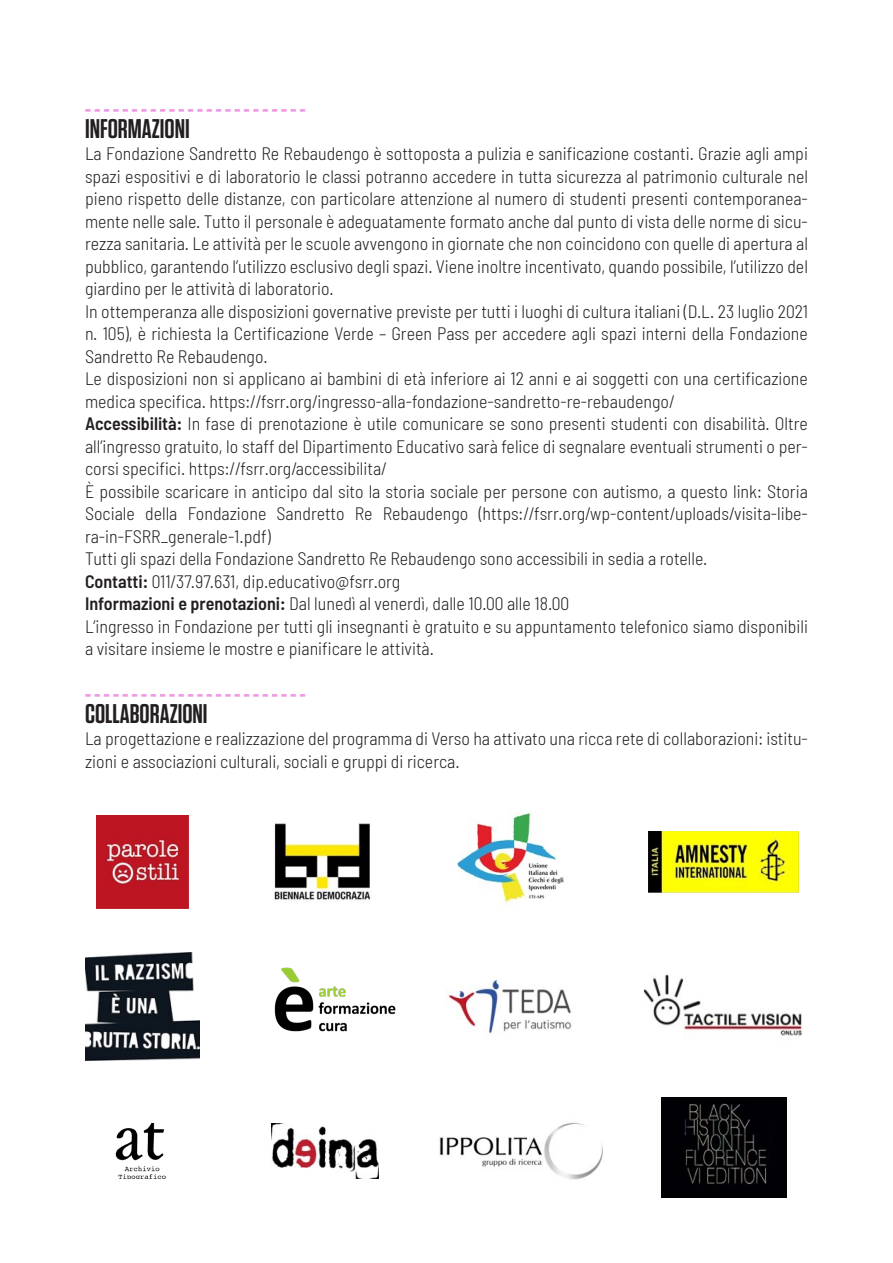
<style>
.page{position:relative;width:893px;height:1263px;background:#fff}
.page>*{position:absolute;margin:0;border:0;box-sizing:border-box;transform-origin:0 0}
.t1{font:600 27px "Tungsten";color:#f096e3}
.t2{font:600 27px "Tungsten";color:#231f20}
.t3{font:300 semi-condensed 18px/22.5px "Barlow";color:#231f20;text-align:justify}
.s1{font-weight:600}
</style>
<div class="page">
<img style="left:96px;top:815px;width:92px;height:94px">
<img style="left:274px;top:823px;width:97px;height:77px">
<img style="left:457px;top:812px;width:107px;height:91px">
<img style="left:85px;top:952px;width:114px;height:108px">
<img style="left:649px;top:831px;width:149px;height:62px">
<img style="left:445px;top:979px;width:127px;height:55px">
<img style="left:661px;top:1097px;width:125px;height:101px">
<img style="left:643px;top:974px;width:159px;height:62px">
<img style="left:115px;top:1123px;width:51px;height:55px">
<img style="left:274px;top:967px;width:121px;height:64px">
<img style="left:439px;top:1122px;width:164px;height:58px">
<img style="left:271px;top:1123px;width:108px;height:55px">
<p class="t1" style="left:85px;top:96px;width:222px">- - - - - - - - - - - - - - - - - - - - - - - -</p>
<p class="t2" style="left:85px;top:114px;width:106px">INFORMAZIONI</p>
<p class="t3" style="left:85px;top:142px;width:724px">La Fondazione Sandretto Re Rebaudengo è sottoposta a pulizia e sanificazione costanti. Grazie agli ampi spazi espositivi e di laboratorio le classi potranno accedere in tutta sicurezza al patrimonio culturale nel pieno rispetto delle distanze, con particolare attenzione al numero di studenti presenti contemporanea&shy;mente nelle sale. Tutto il personale è adeguatamente formato anche dal punto di vista delle norme di sicu&shy;rezza sanitaria. Le attività per le scuole avvengono in giornate che non coincidono con quelle di apertura al pubblico, garantendo l’utilizzo esclusivo degli spazi. Viene inoltre incentivato, quando possibile, l’utilizzo del giardino per le attività di laboratorio.</p>
<p class="t3" style="left:85px;top:299px;width:724px">In ottemperanza alle disposizioni governative previste per tutti i luoghi di cultura italiani (D.L. 23 luglio 2021 n. 105), è richiesta la Certificazione Verde – Green Pass per accedere agli spazi interni della Fondazione Sandretto Re Rebaudengo.</p>
<p class="t3" style="left:85px;top:367px;width:724px">Le disposizioni non si applicano ai bambini di età inferiore ai 12 anni e ai soggetti con una certificazione medica specifica. https://fsrr.org/ingresso-alla-fondazione-sandretto-re-rebaudengo/</p>
<p class="t3" style="left:85px;top:412px;width:724px"><span class="s1">Accessibilità:</span> In fase di prenotazione è utile comunicare se sono presenti studenti con disabilità. Oltre all’ingresso gratuito, lo staff del Dipartimento Educativo sarà felice di segnalare eventuali strumenti o per&shy;corsi specifici. https://fsrr.org/accessibilita/</p>
<p class="t3" style="left:85px;top:479px;width:724px">È possibile scaricare in anticipo dal sito la storia sociale per persone con autismo, a questo link: Storia Sociale della Fondazione Sandretto Re Rebaudengo (https://fsrr.org/wp-content/uploads/visita-libe&shy;ra-in-FSRR_generale-1.pdf)</p>
<p class="t3" style="left:85px;top:547px;width:624px">Tutti gli spazi della Fondazione Sandretto Re Rebaudengo sono accessibili in sedia a rotelle.</p>
<p class="t3" style="left:85px;top:569px;width:317px"><span class="s1">Contatti:</span> 011/37.97.631, dip.educativo@fsrr.org</p>
<p class="t3" style="left:85px;top:592px;width:486px"><span class="s1">Informazioni e prenotazioni:</span> Dal lunedì al venerdì, dalle 10.00 alle 18.00</p>
<p class="t3" style="left:85px;top:614px;width:724px">L’ingresso in Fondazione per tutti gli insegnanti è gratuito e su appuntamento telefonico siamo disponibili a visitare insieme le mostre e pianificare le attività.</p>
<p class="t1" style="left:85px;top:681px;width:222px">- - - - - - - - - - - - - - - - - - - - - - - -</p>
<p class="t2" style="left:85px;top:699px;width:124px">COLLABORAZIONI</p>
<p class="t3" style="left:85px;top:727px;width:724px">La progettazione e realizzazione del programma di Verso ha attivato una ricca rete di collaborazioni: istitu&shy;zioni e associazioni culturali, sociali e gruppi di ricerca.</p>
</div>
